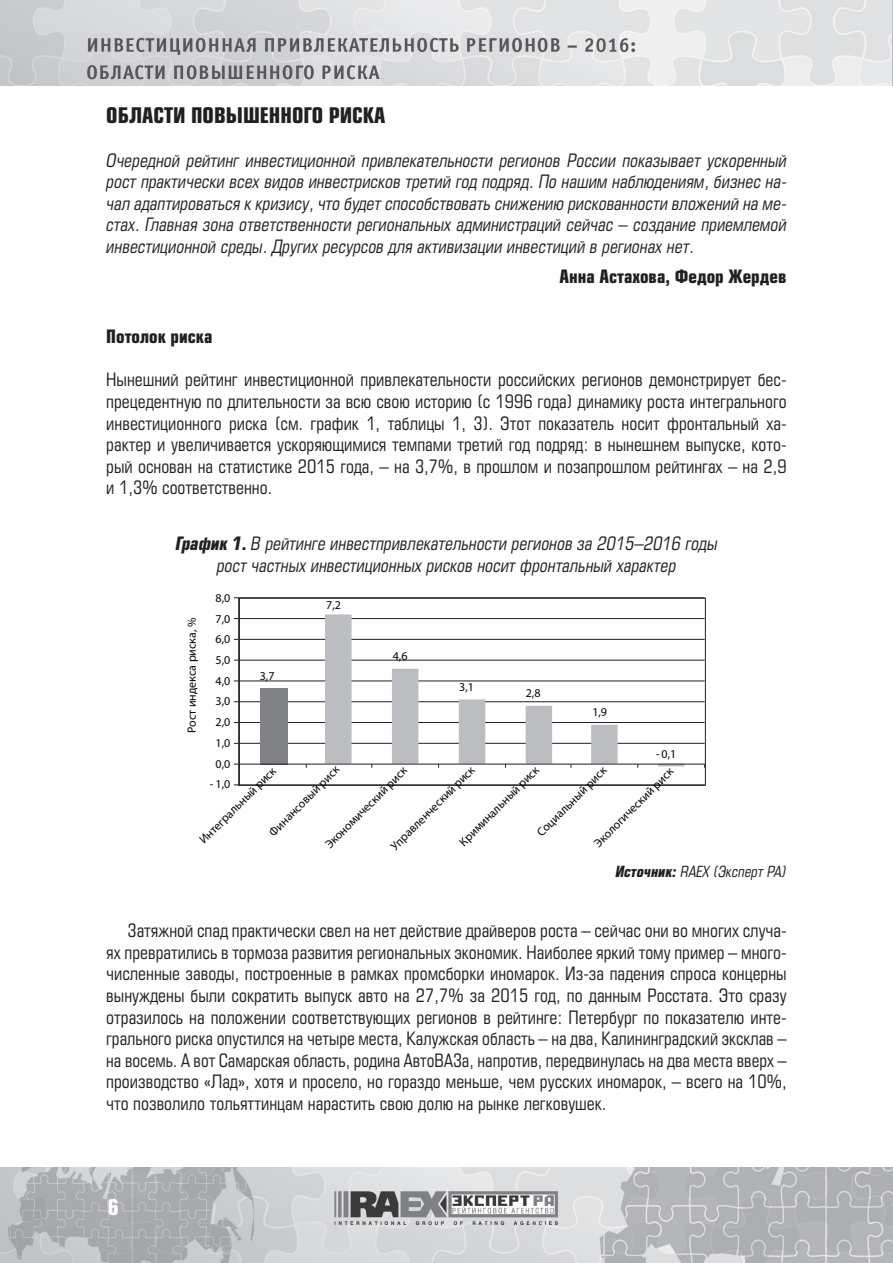
<style>
.page{position:relative;width:893px;height:1263px;background:#fff}
.page>*{position:absolute;margin:0;border:0;box-sizing:border-box;transform-origin:0 0}
.t1{font:700 21px "Europe Cond";color:#231f20}
.t2{font:700 21px "Europe Cond";color:#fff}
.t3{font:18px/21.6px "Europe Cond";color:#231f20;text-align:justify}
.t4{font:italic 18px/21.6px "Europe Cond";color:#231f20;text-align:justify}
.t5{font:700 18px "Europe Cond";color:#231f20}
.t6{font:italic 15px "Europe Cond";color:#231f20}
.t7{font:12px "Myriad Pro";color:#050504}
.s1{font-weight:700}
</style>
<div class="page">
<img style="left:0;top:1167px;width:893px;height:96px">
<img style="left:0;top:0;width:893px;height:85px">
<div style="left:238px;top:598px;width:468px;height:188px;border:1px solid #231f20"></div>
<hr style="left:239px;top:597px;width:466px;height:1px;background:#231f20">
<hr style="left:239px;top:618px;width:466px;height:1px;background:#231f20">
<hr style="left:239px;top:639px;width:466px;height:1px;background:#231f20">
<hr style="left:239px;top:660px;width:466px;height:1px;background:#231f20">
<hr style="left:239px;top:681px;width:466px;height:1px;background:#231f20">
<hr style="left:239px;top:701px;width:466px;height:1px;background:#231f20">
<hr style="left:239px;top:722px;width:466px;height:1px;background:#231f20">
<hr style="left:239px;top:743px;width:466px;height:1px;background:#231f20">
<hr style="left:239px;top:785px;width:466px;height:1px;background:#231f20">
<div style="left:260px;top:688px;width:27px;height:76px;background:#808285"></div>
<svg style="left:325px;top:614px;width:359px;height:152px"></svg>
<hr style="left:239px;top:598px;width:1px;height:187px;background:#231f20">
<hr style="left:239px;top:764px;width:466px;height:1px;background:#231f20">
<p class="t1" style="left:106px;top:102px;width:165px">ОБЛАСТИ ПОВЫШЕННО</p>
<p class="t1" style="left:303px;top:102px;width:83px">ГО РИСКА</p>
<p class="t4" style="left:106px;top:149px;width:682px">Очередной рейтинг инвестиционной привлекательности регионов России показывает ускоренный рост практически всех видов инвестрисков третий год подряд. По нашим наблюдениям, бизнес на&shy;чал адаптироваться к кризису, что будет способствовать снижению рискованности вложений на ме&shy;стах. Главная зона ответственности региональных администраций сейчас – создание приемлемой инвестиционной среды. Других ресурсов для активизации инвестиций в регионах нет.</p>
<p class="t5" style="left:559px;top:264px;width:229px">Анна Астахова, Федор Жердев</p>
<p class="t5" style="left:106px;top:325px;width:108px">Потолок риска</p>
<p class="t3" style="left:106px;top:369px;width:682px">Нынешний рейтинг инвестиционной привлекательности российских регионов демонстрирует бес&shy;прецедентную по длительности за всю свою историю (с 1996 года) динамику роста интегрального инвестиционного риска (см. график 1, таблицы 1, 3). Этот показатель носит фронтальный ха&shy;рактер и увеличивается ускоряющимися темпами третий год подряд: в нынешнем выпуске, кото&shy;рый основан на статистике 2015 года, – на 3,7%, в прошлом и позапрошлом рейтингах – на 2,9 и 1,3% соответственно.</p>
<p class="t4" style="left:175px;top:533px;width:544px;text-align:center"><span class="s1">График 1.</span> В рейтинге инвестпривлекательности регионов за 2015–2016 годы рост частных инвестиционных рисков носит фронтальный характер</p>
<p class="t7" style="left:185px;top:733px;width:117px;rotate:-90deg">Рост индекса риска, %</p>
<p class="t7" style="left:216px;top:590px;width:16px">8,0</p>
<p class="t7" style="left:216px;top:611px;width:16px">7,0</p>
<p class="t7" style="left:216px;top:632px;width:16px">6,0</p>
<p class="t7" style="left:216px;top:653px;width:16px">5,0</p>
<p class="t7" style="left:216px;top:673px;width:16px">4,0</p>
<p class="t7" style="left:216px;top:694px;width:16px">3,0</p>
<p class="t7" style="left:216px;top:715px;width:16px">2,0</p>
<p class="t7" style="left:260px;top:668px;width:16px">3,7</p>
<p class="t7" style="left:326px;top:598px;width:16px">7,2</p>
<p class="t7" style="left:393px;top:649px;width:16px">4,6</p>
<p class="t7" style="left:459px;top:680px;width:16px">3,1</p>
<p class="t7" style="left:526px;top:686px;width:16px">2,8</p>
<p class="t7" style="left:592px;top:705px;width:16px">1,9</p>
<p class="t7" style="left:216px;top:735px;width:16px">1,0</p>
<p class="t7" style="left:656px;top:746px;width:22px">- 0,1</p>
<p class="t7" style="left:216px;top:756px;width:16px">0,0</p>
<p class="t7" style="left:266px;top:829px;width:95px;rotate:-45deg">Финансовый риск</p>
<p class="t7" style="left:387px;top:843px;width:115px;rotate:-45deg">Управленческий риск</p>
<p class="t7" style="left:456px;top:838px;width:109px;rotate:-45deg">Криминальный риск</p>
<p class="t7" style="left:322px;top:841px;width:112px;rotate:-45deg">Экономический риск</p>
<p class="t7" style="left:534px;top:829px;width:94px;rotate:-45deg">Социальный риск</p>
<p class="t7" style="left:196px;top:836px;width:104px;rotate:-45deg">Интегральный риск</p>
<p class="t7" style="left:591px;top:840px;width:108px;rotate:-45deg">Экологический риск</p>
<p class="t7" style="left:210px;top:777px;width:22px">- 1,0</p>
<p class="t6" style="left:615px;top:862px;width:173px"><span class="s1">Источник:</span> RAEX (Эксперт РА)</p>
<p class="t3" style="left:106px;top:919px;width:682px;text-indent:21px">Затяжной спад практически свел на нет действие драйверов роста – сейчас они во многих случа&shy;ях превратились в тормоза развития региональных экономик. Наиболее яркий тому пример – много&shy;численные заводы, построенные в рамках промсборки иномарок. Из-за падения спроса концерны вынуждены были сократить выпуск авто на 27,7% за 2015 год, по данным Росстата. Это сразу отразилось на положении соответствующих регионов в рейтинге: Петербург по показателю инте&shy;грального риска опустился на четыре места, Калужская область – на два, Калининградский эксклав – на восемь. А вот Самарская область, родина АвтоВАЗа, напротив, передвинулась на два места вверх – производство «Лад», хотя и просело, но гораздо меньше, чем русских иномарок, – всего на 10%, что позволило тольяттинцам нарастить свою долю на рынке легковушек.</p>
<p class="t2" style="left:108px;top:1193px;width:12px">6</p>
</div>
